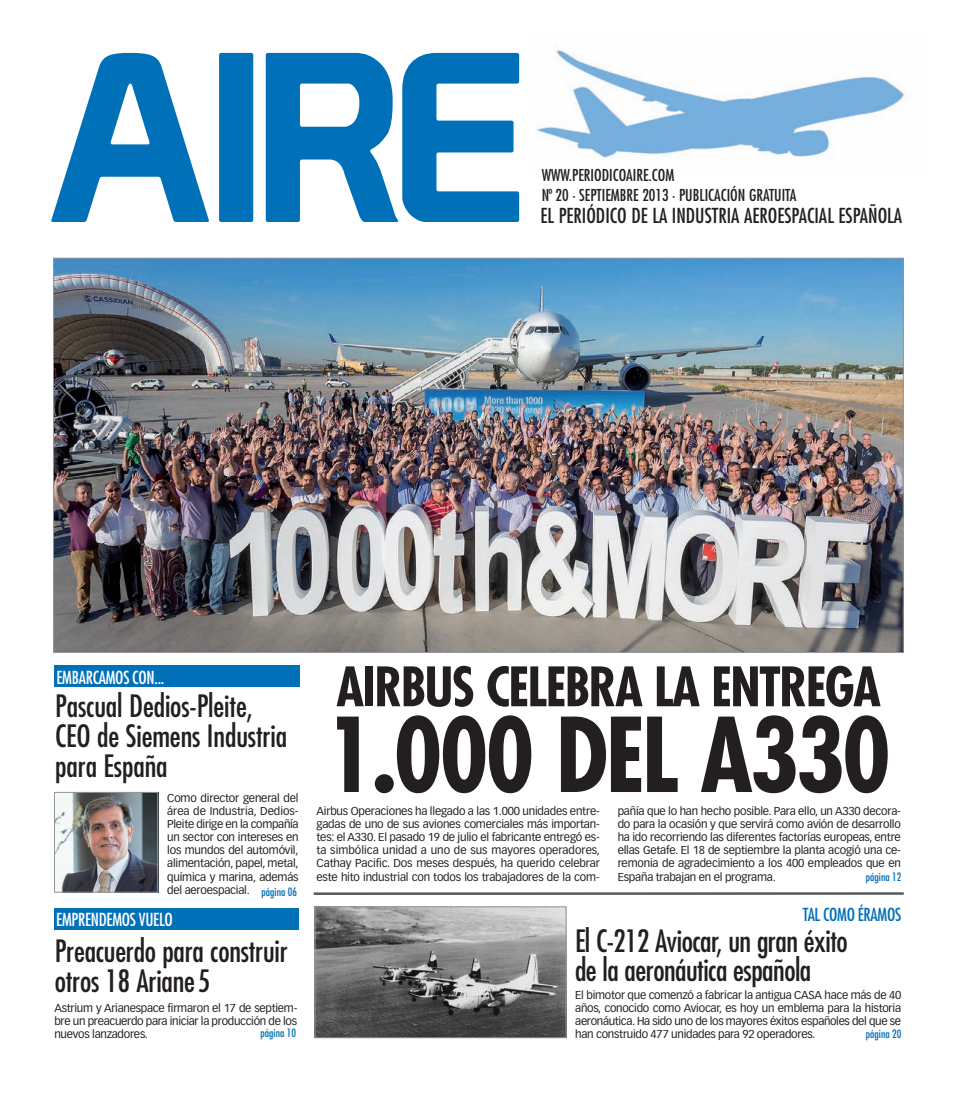
<style>
.page{position:relative;width:957px;height:1099px;background:#fff}
.page>*{position:absolute;margin:0;border:0;box-sizing:border-box;transform-origin:0 0}
.t1{font:235.62px "Prototype";color:#0070b8}
.t2{font:700 condensed 100px "Futura";letter-spacing:-.03em;color:#231f20}
.t3{font:700 condensed 52.88px "Futura";letter-spacing:-.03em;color:#231f20}
.t4{font:condensed 30px/30px "Futura";letter-spacing:-.01em;color:#231f20}
.t5{font:condensed 20.12px "Futura";color:#231f20}
.t6{font:condensed 17.5px "Futura";letter-spacing:-.015em;color:#fff}
.t7{font:condensed 17.5px "Futura";letter-spacing:-.015em;color:#0070b8}
.t8{font:condensed 16px/20.6px "Futura";color:#231f20}
.t9{font:11.25px/13.1px "Vectora LH";letter-spacing:-.015em;color:#231f20;text-align:justify}
.t10{font:condensed 11.25px "Futura";letter-spacing:.01em;color:#0070b8}
</style>
<div class="page">
<img style="left:55px;top:260px;width:846px;height:390px">
<div style="left:54px;top:665px;width:245px;height:21px;background:#0070b8"></div>
<div style="left:54px;top:908px;width:244px;height:21px;background:#0070b8"></div>
<img style="left:56px;top:794px;width:100px;height:96px">
<div style="left:54px;top:792px;width:104px;height:100px;border:1px solid #939598"></div>
<img style="left:536px;top:45px;width:371px;height:114px">
<hr style="left:314px;top:892px;width:590px;height:2px;background:#57585a">
<img style="left:317px;top:908px;width:247px;height:128px">
<div style="left:315px;top:906px;width:251px;height:132px;border:1px solid #939598"></div>
<p class="t1" style="left:46px;top:53px;width:484px">AIRE</p>
<p class="t8" style="left:542px;top:166px;width:256px">WWW.PERIODICOAIRE.COM<br>Nº 20 · SEPTIEMBRE 2013 · PUBLICACIÓN GRATUITA</p>
<p class="t5" style="left:540px;top:206px;width:363px">EL PERIÓDICO DE LA INDUSTRIA AEROESPACIAL ESPAÑOLA</p>
<p class="t6" style="left:56px;top:669px;width:110px">EMBARCAMOS CON...</p>
<p class="t4" style="left:55px;top:693px;width:233px">Pascual Dedios-Pleite,<br>CEO de Siemens Industria para España</p>
<p class="t9" style="left:167px;top:791px;width:133px">Como director general del área de Industria, Dedios-Pleite dirige en la compañía un sector con intereses en los mundos del automóvil, alimentación, papel, metal, química y marina, además del aeroespacial.</p>
<p class="t10" style="left:261px;top:886px;width:37px">página 06</p>
<p class="t6" style="left:56px;top:911px;width:118px">EMPRENDEMOS VUELO</p>
<p class="t4" style="left:55px;top:938px;width:234px">Preacuerdo para construir otros 18 Ariane5</p>
<p class="t9" style="left:54px;top:1001px;width:244px">Astrium y Arianespace firmaron el 17 de septiem&shy;bre un preacuerdo para iniciar la producción de los nuevos lanzadores.</p>
<p class="t10" style="left:260px;top:1027px;width:37px">página 10</p>
<p class="t3" style="left:336px;top:663px;width:546px">AIRBUS CELEBRA LA ENTREGA</p>
<p class="t2" style="left:326px;top:711px;width:566px">1.000 DEL A330</p>
<p class="t9" style="left:316px;top:805px;width:285px">Airbus Operaciones ha llegado a las 1.000 unidades entre&shy;gadas de uno de sus aviones comerciales más importan&shy;tes: el A330. El pasado 19 de julio el fabricante entregó es&shy;ta simbólica unidad a uno de sus mayores operadores, Cathay Pacific. Dos meses después, ha querido celebrar este hito industrial con todos los trabajadores de la com-</p>
<p class="t9" style="left:617px;top:805px;width:285px">pañía que lo han hecho posible. Para ello, un A330 decora&shy;do para la ocasión y que servirá como avión de desarrollo ha ido recorriendo las diferentes factorías europeas, entre ellas Getafe. El 18 de septiembre la planta acogió una ce&shy;remonia de agradecimiento a los 400 empleados que en España trabajan en el programa.</p>
<p class="t10" style="left:865px;top:871px;width:37px">página 12</p>
<p class="t7" style="left:803px;top:906px;width:100px">TAL COMO ÉRAMOS</p>
<p class="t4" style="left:575px;top:928px;width:274px;line-height:29.6px">El C-212 Aviocar, un gran éxito de la aeronáutica española</p>
<p class="t9" style="left:575px;top:988px;width:327px">El bimotor que comenzó a fabricar la antigua CASA hace más de 40 años, conocido como Aviocar, es hoy un emblema para la historia aeronáutica. Ha sido uno de los mayores éxitos españoles del que se han construido 477 unidades para 92 operadores.</p>
<p class="t10" style="left:865px;top:1029px;width:37px">página 20</p>
</div>
